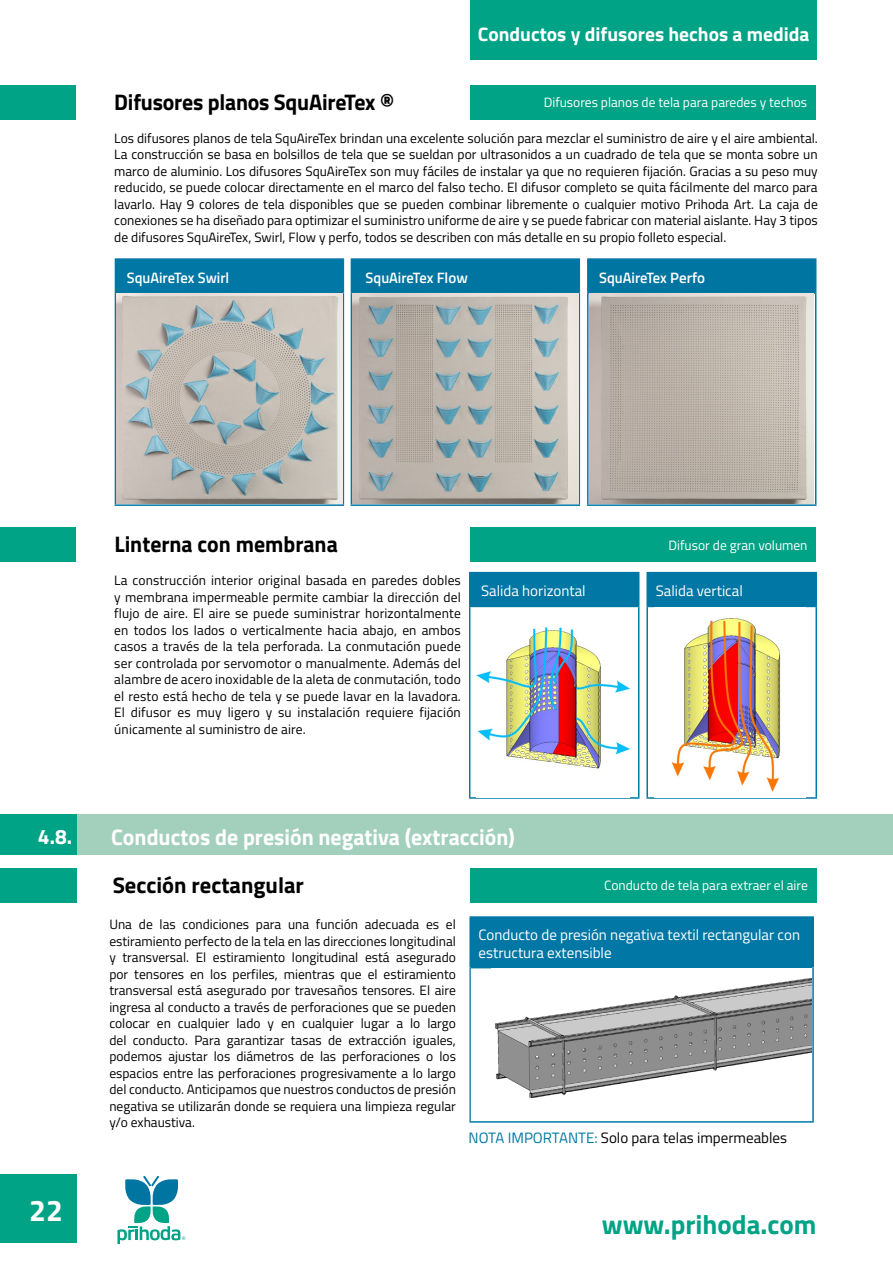
<style>
.page{position:relative;width:893px;height:1263px;background:#fff}
.page>*{position:absolute;margin:0;border:0;box-sizing:border-box;transform-origin:0 0}
.t1{font:700 30px "Titillium Web";color:#fff}
.t2{font:700 27px "Titillium Web";color:#00a385}
.t3{font:700 22.5px "Titillium Web";letter-spacing:-.01em;color:#000}
.t4{font:700 22.5px "Titillium Web";color:#fff}
.t5{font:700 22.5px "Titillium Web";color:#020203}
.t6{font:700 21px "Titillium Web";color:#fff}
.t7{font:700 19.5px "Titillium Web";color:#fff}
.t8{font:15px/18px "Titillium Web";color:#fff}
.t9{font:600 15px "Titillium Web";color:#fff}
.t10{font:15px "Titillium Web";color:#020203}
.t11{font:13.5px/16.5px "Titillium Web";color:#000;text-align:justify}
.t12{font:13.5px/16.5px "Titillium Web";color:#020203;text-align:justify}
.t13{font:13.5px "Titillium Web";color:#fff}
.s1{color:#0077a4}
</style>
<div class="page">
<svg style="left:117px;top:1176px;width:68px;height:68px"></svg>
<div style="left:470px;top:868px;width:346px;height:34px;background:#00a385"></div>
<div style="left:0;top:868px;width:77px;height:34px;background:#00a385"></div>
<div style="left:470px;top:917px;width:343px;height:51px;background:#0077a4"></div>
<hr style="left:469px;top:1121px;width:345px;height:2px;background:#0077a4">
<hr style="left:812px;top:918px;width:2px;height:50px;background:#0075a1">
<hr style="left:812px;top:968px;width:2px;height:153px;background:#0075a1">
<img style="left:495px;top:978px;width:316px;height:121px">
<div style="left:468px;top:915px;width:353px;height:254px;border:2px solid #fff"></div>
<div style="left:0;top:814px;width:893px;height:41px;background:#a3cfbd"></div>
<div style="left:0;top:814px;width:76px;height:41px;background:#00a385"></div>
<div style="left:470px;top:85px;width:346px;height:34px;background:#00a385"></div>
<div style="left:0;top:85px;width:76px;height:34px;background:#00a385"></div>
<div style="left:115px;top:259px;width:228px;height:34px;background:#0077a4"></div>
<div style="left:344px;top:258px;width:471px;height:36px;background:#0075a1"></div>
<hr style="left:115px;top:258px;width:229px;height:2px;background:#0077a4">
<hr style="left:343px;top:260px;width:1px;height:32px;background:#0077a4">
<hr style="left:115px;top:292px;width:229px;height:2px;background:#0077a4">
<hr style="left:115px;top:294px;width:1px;height:210px;background:#0077a4">
<hr style="left:343px;top:294px;width:1px;height:210px;background:#0077a4">
<hr style="left:115px;top:504px;width:229px;height:2px;background:#0077a4">
<hr style="left:351px;top:258px;width:229px;height:2px;background:#0077a4">
<hr style="left:351px;top:260px;width:1px;height:32px;background:#0077a4">
<hr style="left:579px;top:260px;width:1px;height:32px;background:#0077a4">
<hr style="left:351px;top:292px;width:229px;height:2px;background:#0077a4">
<hr style="left:351px;top:294px;width:1px;height:210px;background:#0077a4">
<hr style="left:579px;top:294px;width:1px;height:210px;background:#0077a4">
<hr style="left:351px;top:504px;width:229px;height:2px;background:#0077a4">
<hr style="left:587px;top:258px;width:229px;height:2px;background:#0077a4">
<hr style="left:587px;top:260px;width:2px;height:32px;background:#0077a4">
<hr style="left:815px;top:260px;width:1px;height:32px;background:#0077a4">
<hr style="left:587px;top:292px;width:229px;height:2px;background:#0077a4">
<hr style="left:587px;top:294px;width:2px;height:210px;background:#0077a4">
<hr style="left:815px;top:294px;width:1px;height:210px;background:#0077a4">
<hr style="left:587px;top:504px;width:229px;height:2px;background:#0077a4">
<img style="left:116px;top:294px;width:226px;height:209px">
<img style="left:352px;top:294px;width:226px;height:210px">
<img style="left:589px;top:294px;width:225px;height:209px">
<div style="left:470px;top:527px;width:346px;height:34px;background:#00a385"></div>
<div style="left:0;top:527px;width:75px;height:34px;background:#00a385"></div>
<div style="left:470px;top:573px;width:345px;height:33px;background:#0077a4"></div>
<hr style="left:638px;top:607px;width:1px;height:190px;background:#0077a4">
<hr style="left:646px;top:607px;width:2px;height:190px;background:#0077a4">
<hr style="left:815px;top:607px;width:2px;height:190px;background:#0077a4">
<hr style="left:469px;top:797px;width:170px;height:2px;background:#0077a4">
<hr style="left:646px;top:797px;width:171px;height:2px;background:#0077a4">
<hr style="left:638px;top:573px;width:1px;height:33px;background:#0077a4">
<hr style="left:469px;top:606px;width:170px;height:1px;background:#0077a4">
<hr style="left:646px;top:573px;width:2px;height:33px;background:#0077a4">
<hr style="left:815px;top:573px;width:2px;height:33px;background:#0077a4">
<hr style="left:646px;top:606px;width:171px;height:1px;background:#0077a4">
<img style="left:476px;top:627px;width:153px;height:142px">
<img style="left:671px;top:618px;width:110px;height:174px">
<div style="left:467px;top:570px;width:352px;height:231px;border:2px solid #fff"></div>
<div style="left:0;top:1175px;width:76px;height:68px;background:#00a385"></div>
<div style="left:470px;top:0;width:347px;height:60px;background:#00a385"></div>
<h3 class="t7" style="left:478px;top:19px;width:333px">Conductos y difusores hechos a medida</h3>
<h3 class="t3" style="left:114px;top:85px;width:281px">Difusores planos SquAireTex ®</h3>
<p class="t13" style="left:544px;top:93px;width:265px">Difusores planos de tela para paredes y techos</p>
<p class="t11" style="left:114px;top:129px;width:705px">Los difusores planos de tela SquAireTex brindan una excelente solución para mezclar el suministro de aire y el aire ambiental.<br>La construcción se basa en bolsillos de tela que se sueldan por ultrasonidos a un cuadrado de tela que se monta sobre un marco de aluminio. Los difusores SquAireTex son muy fáciles de instalar ya que no requieren fijación. Gracias a su peso muy reducido, se puede colocar directamente en el marco del falso techo. El difusor completo se quita fácilmente del marco para lavarlo. Hay 9 colores de tela disponibles que se pueden combinar libremente o cualquier motivo Prihoda Art. La caja de conexiones se ha diseñado para optimizar el suministro uniforme de aire y se puede fabricar con material aislante. Hay 3 tipos de difusores SquAireTex, Swirl, Flow y perfo, todos se describen con más detalle en su propio folleto especial.</p>
<p class="t9" style="left:127px;top:267px;width:104px">SquAireTex Swirl</p>
<p class="t9" style="left:366px;top:267px;width:104px">SquAireTex Flow</p>
<p class="t9" style="left:599px;top:267px;width:108px">SquAireTex Perfo</p>
<h3 class="t3" style="left:114px;top:527px;width:225px">Linterna con membrana</h3>
<p class="t13" style="left:668px;top:535px;width:141px">Difusor de gran volumen</p>
<p class="t11" style="left:114px;top:572px;width:348px">La construcción interior original basada en paredes dobles y membrana impermeable permite cambiar la dirección del flujo de aire. El aire se puede suministrar horizontalmente en todos los lados o verticalmente hacia abajo, en ambos casos a través de la tela perforada. La conmutación puede ser controlada por servomotor o manualmente. Además del alambre de acero inoxidable de la aleta de conmutación, todo el resto está hecho de tela y se puede lavar en la lavadora.<br>El difusor es muy ligero y su instalación requiere fijación únicamente al suministro de aire.</p>
<p class="t8" style="left:481px;top:581px;width:106px">Salida horizontal</p>
<p class="t8" style="left:656px;top:581px;width:89px">Salida vertical</p>
<h3 class="t6" style="left:38px;top:821px;width:36px">4.8.</h3>
<h3 class="t4" style="left:111px;top:820px;width:405px">Conductos de presión negativa (extracción)</h3>
<h1 class="t1" style="left:29px;top:1187px;width:35px">22</h1>
<h3 class="t5" style="left:113px;top:868px;width:193px">Sección rectangular</h3>
<p class="t13" style="left:604px;top:876px;width:205px">Conducto de tela para extraer el aire</p>
<p class="t12" style="left:109px;top:916px;width:348px">Una de las condiciones para una función adecuada es el estiramiento perfecto de la tela en las direcciones longitudinal y transversal. El estiramiento longitudinal está asegurado por tensores en los perfiles, mientras que el estiramiento transversal está asegurado por travesaños tensores. El aire ingresa al conducto a través de perforaciones que se pueden colocar en cualquier lado y en cualquier lugar a lo largo del conducto. Para garantizar tasas de extracción iguales, podemos ajustar los diámetros de las perforaciones o los espacios entre las perforaciones progresivamente a lo largo del conducto. Anticipamos que nuestros conductos de presión negativa se utilizarán donde se requiera una limpieza regular y/o exhaustiva.</p>
<p class="t8" style="left:478px;top:925px;width:323px">Conducto de presión negativa textil rectangular con estructura extensible</p>
<p class="t10" style="left:468px;top:1126px;width:320px"><span class="s1">NOTA IMPORTANTE:</span> Solo para telas impermeables</p>
<h2 class="t2" style="left:602px;top:1204px;width:216px">www.prihoda.com</h2>
</div>
